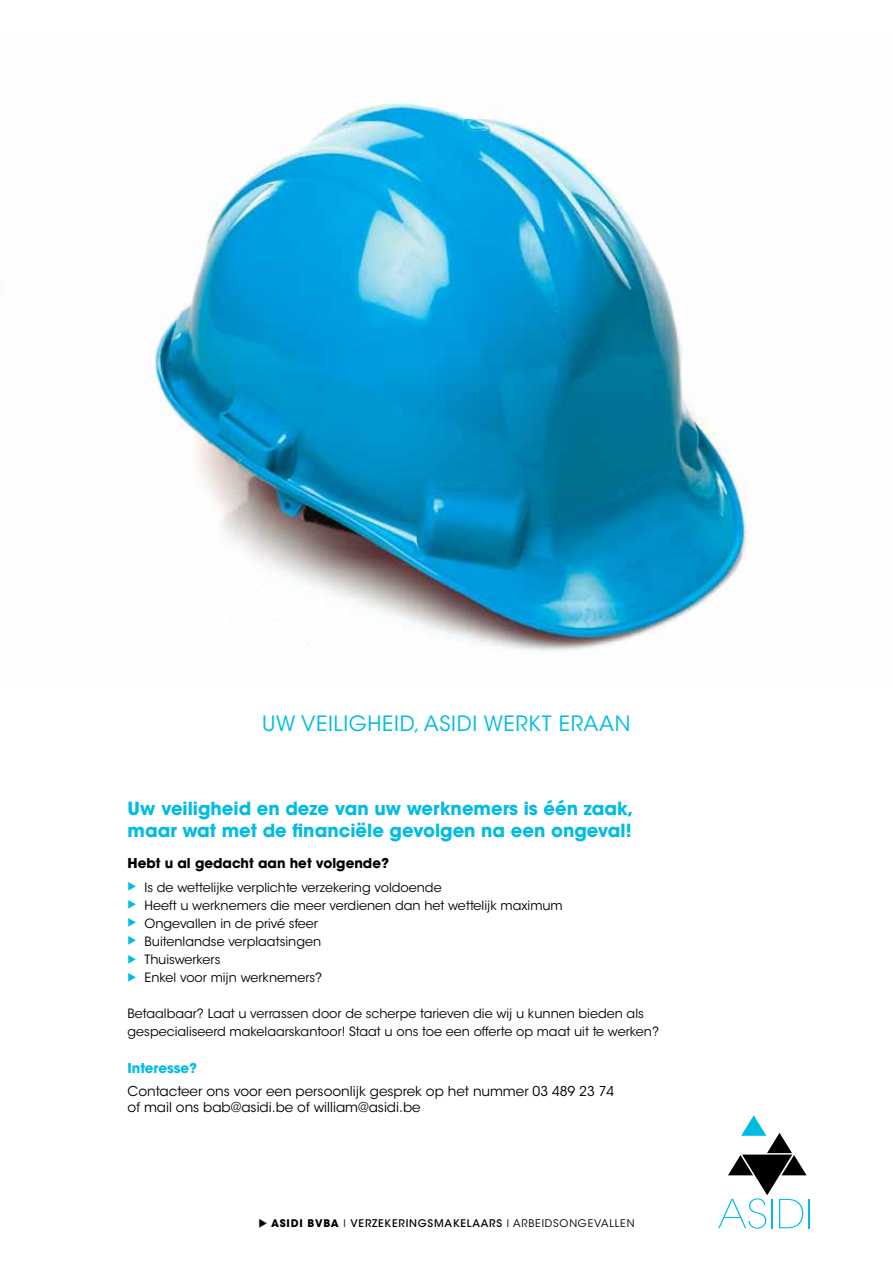
<style>
.page{position:relative;width:893px;height:1263px;background:#fff}
.page>*{position:absolute;margin:0;border:0;box-sizing:border-box;transform-origin:0 0}
.t1{font:21px "ITC Avant Garde Std";letter-spacing:.03em;color:#00bce4}
.t2{font:700 18px/21.6px "ITC Avant Garde Std";color:#00bce4}
.t3{font:13.5px/16.2px "ITC Avant Garde Std";color:#000}
.t4{font:700 13.5px "ITC Avant Garde Std";color:#000}
.t5{font:700 13.5px "ITC Avant Garde Std";color:#00bce4}
.t6{font:12.75px/18px "ITC Avant Garde Std";color:#000}
.t7{font:500 10.5px "ITC Avant Garde Std";letter-spacing:.075em;color:#000}
.t8{font:10.5px "ITC Avant Garde Std";letter-spacing:.075em;color:#000}
.s1{color:#00bce4}
.s2{font-weight:700}
.s3{font-weight:400}
</style>
<div class="page">
<img style="left:143px;top:101px;width:604px;height:551px">
<svg style="left:718px;top:1115px;width:91px;height:114px"></svg>
<h1 class="t1" style="left:262px;top:710px;width:103px">UW VEILIGHE</h1>
<h1 class="t1" style="left:394px;top:710px;width:235px">ID, ASIDI WERKT ERAAN</h1>
<h2 class="t2" style="left:128px;top:797px;width:507px">Uw veiligheid en deze van uw werknemers is één zaak, maar wat met de financiële gevolgen na een ongeval!</h2>
<p class="t4" style="left:128px;top:854px;width:263px">Hebt u al gedacht aan het volgende?</p>
<p class="t6" style="left:128px;top:878px;width:316px"><span class="s1">◆</span> Is de wettelijke verplichte verzekering voldoende</p>
<p class="t6" style="left:128px;top:896px;width:437px"><span class="s1">◆</span> Heeft u werknemers die meer verdienen dan het wettelijk maximum</p>
<p class="t6" style="left:128px;top:914px;width:192px"><span class="s1">◆</span> Ongevallen in de privé sfeer</p>
<p class="t6" style="left:128px;top:932px;width:195px"><span class="s1">◆</span> Buitenlandse verplaatsingen</p>
<p class="t6" style="left:128px;top:950px;width:94px"><span class="s1">◆</span> Thuiswerkers</p>
<p class="t6" style="left:128px;top:968px;width:196px"><span class="s1">◆</span> E nkel voor mijn werknemers?</p>
<p class="t6" style="left:128px;top:1004px;width:533px">Betaalbaar? Laat u verrassen door de scherpe tarieven die wij u kunnen bieden als gespecialiseerd makelaarskantoor! Staat u ons toe een offerte op maat uit te werken?</p>
<p class="t5" style="left:128px;top:1060px;width:71px">Interesse?</p>
<p class="t3" style="left:128px;top:1083px;width:488px">Contacteer ons voor een persoonlijk gesprek op het nummer 03 489 23 74 of mail ons bab@asidi.be of william@asidi.be</p>
<p class="t7" style="left:258px;top:1217px;width:320px">◆ <span class="s2">ASIDI BVBA</span> <span class="s3">l</span> VERZEKERINGSMAKELAARS <span class="s3">l ARBEIDSONGE</span></p>
<p class="t8" style="left:594px;top:1217px;width:34px">VALLEN</p>
</div>
